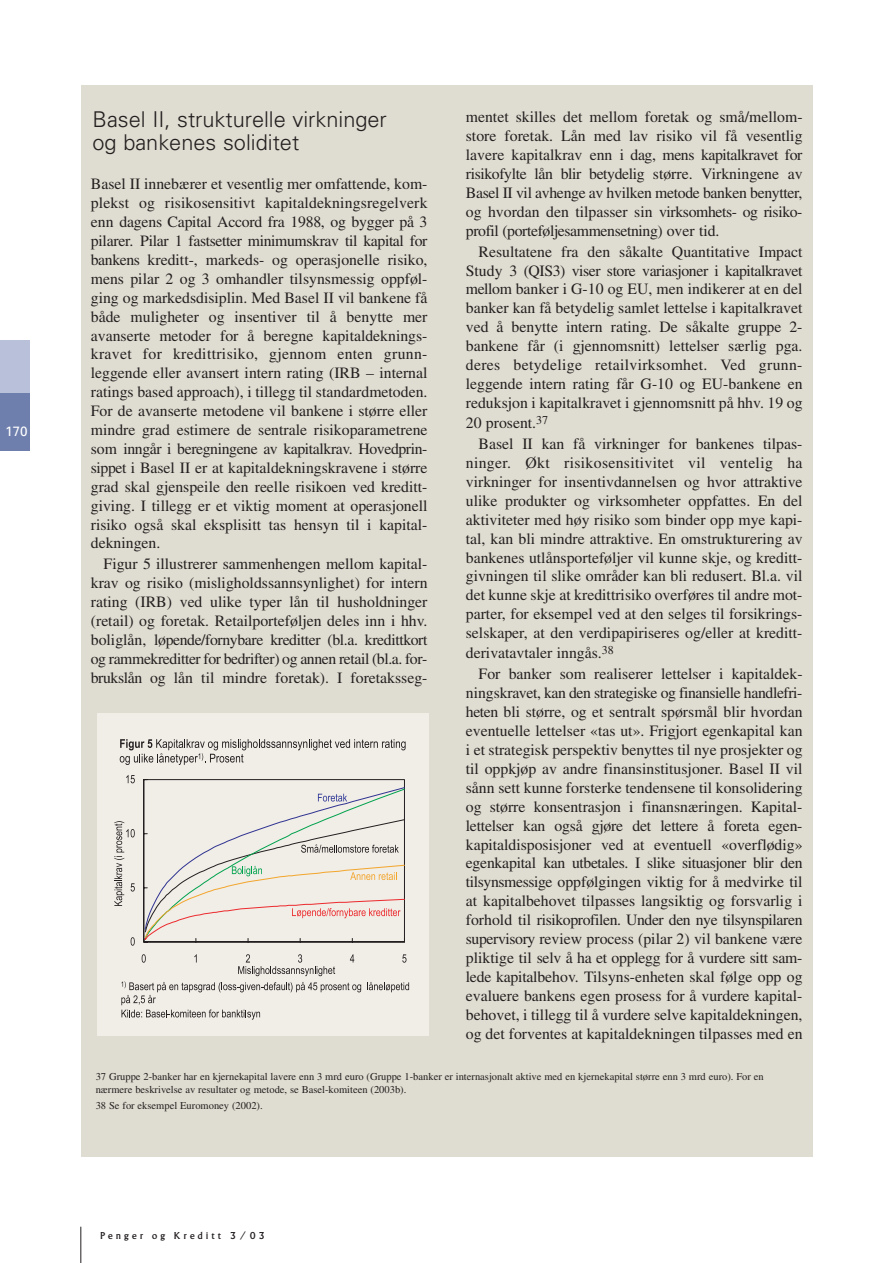
<style>
.page{position:relative;width:893px;height:1263px;background:#fff}
.page>*{position:absolute;margin:0;border:0;box-sizing:border-box;transform-origin:0 0}
.t1{font:300 21.75px/23.2px "Univers";color:#231f20}
.t2{font:15.75px/18.9px "Times";color:#231f20;text-align:justify}
.t3{font:13.5px "Univers";color:#fff}
.t4{font:10.5px/12.6px "Times";color:#231f20}
.t5{font:10.5px "Albertus";letter-spacing:.31em;color:#231f20}
</style>
<div class="page">
<hr style="left:80px;top:1227px;width:1px;height:36px;background:#231f20">
<div style="left:0;top:340px;width:30px;height:111px;background:#b9c0d9"></div>
<div style="left:0;top:393px;width:30px;height:58px;background:#6e7fad"></div>
<div style="left:81px;top:85px;width:731px;height:1072px;background:#dfddd1"></div>
<div style="left:97px;top:713px;width:331px;height:323px;background:#f1ede7"></div>
<svg style="left:131px;top:937px;width:4px;height:9px"></svg>
<svg style="left:126px;top:775px;width:9px;height:8px"></svg>
<svg style="left:402px;top:954px;width:4px;height:9px"></svg>
<svg style="left:143px;top:779px;width:262px;height:163px"></svg>
<svg style="left:367px;top:982px;width:42px;height:10px"></svg>
<svg style="left:121px;top:954px;width:240px;height:66px"></svg>
<svg style="left:114px;top:821px;width:21px;height:85px"></svg>
<svg style="left:120px;top:739px;width:285px;height:26px"></svg>
<p class="t3" style="left:5px;top:427px;width:24px">170</p>
<p class="t2" style="left:466px;top:109px;width:338px">mentet skilles det mellom foretak og små/mellom&shy;store foretak. Lån med lav risiko vil få vesentlig lavere kapitalkrav enn i dag, mens kapitalkravet for risikofylte lån blir betydelig større. Virkningene av Basel II vil avhenge av hvilken metode banken benytter, og hvordan den tilpasser sin virksomhets- og risiko&shy;profil (porteføljesammensetning) over tid.</p>
<p class="t2" style="left:466px;top:243px;width:338px;text-indent:13px">Resultatene fra den såkalte Quantitative Impact Study 3 (QIS3) viser store variasjoner i kapitalkravet mellom banker i G-10 og EU, men indikerer at en del banker kan få betydelig samlet lettelse i kapitalkravet ved å benytte intern rating. De såkalte gruppe 2- bankene får (i gjennomsnitt) lettelser særlig pga. deres betydelige retailvirksomhet. Ved grunn&shy;leggende intern rating får G-10 og EU-bankene en reduksjon i kapitalkravet i gjennomsnitt på hhv. 19 og 20 prosent.<sup>37</sup></p>
<p class="t2" style="left:466px;top:436px;width:338px;text-indent:13px">Basel II kan få virkninger for bankenes tilpas&shy;ninger. Økt risikosensitivitet vil ventelig ha virkninger for insentivdannelsen og hvor attraktive ulike produkter og virksomheter oppfattes. En del aktiviteter med høy risiko som binder opp mye kapi&shy;tal, kan bli mindre attraktive. En omstrukturering av bankenes utlånsporteføljer vil kunne skje, og kreditt&shy;givningen til slike områder kan bli redusert. Bl.a. vil det kunne skje at kredittrisiko overføres til andre mot&shy;parter, for eksempel ved at den selges til forsikrings&shy;selskaper, at den verdipapiriseres og/eller at kreditt&shy;derivatavtaler inngås.<sup>38</sup></p>
<p class="t2" style="left:466px;top:666px;width:338px;text-indent:13px">For banker som realiserer lettelser i kapitaldek&shy;ningskravet, kan den strategiske og finansielle handlefri&shy;heten bli større, og et sentralt spørsmål blir hvordan eventuelle lettelser «tas ut». Frigjort egenkapital kan i et strategisk perspektiv benyttes til nye prosjekter og til oppkjøp av andre finansinstitusjoner. Basel II vil sånn sett kunne forsterke tendensene til konsolidering og større konsentrasjon i finansnæringen. Kapital&shy;lettelser kan også gjøre det lettere å foreta egen&shy;kapitaldisposisjoner ved at eventuell «overflødig» egenkapital kan utbetales. I slike situasjoner blir den tilsynsmessige oppfølgingen viktig for å medvirke til at kapitalbehovet tilpasses langsiktig og forsvarlig i forhold til risikoprofilen. Under den nye tilsynspilaren supervisory review process (pilar 2) vil bankene være pliktige til selv å ha et opplegg for å vurdere sitt sam&shy;lede kapitalbehov. Tilsyns-enheten skal følge opp og evaluere bankens egen prosess for å vurdere kapital&shy;behovet, i tillegg til å vurdere selve kapitaldekningen, og det forventes at kapitaldekningen tilpasses med en</p>
<p class="t4" style="left:96px;top:1071px;width:669px">37 Gruppe 2-banker har en kjernekapital lavere enn 3 mrd euro (Gruppe 1-banker er internasjonalt aktive med en kjernekapital større enn 3 mrd euro). For en nærmere beskrivelse av resultater og metode, se Basel-komiteen (2003b).</p>
<p class="t4" style="left:96px;top:1101px;width:168px">38 Se for eksempel Euromoney (2002).</p>
<h1 class="t1" style="left:92px;top:110px;width:296px">Basel II, strukturelle virkninger og bankenes soliditet</h1>
<p class="t2" style="left:91px;top:176px;width:338px">Basel II innebærer et vesentlig mer omfattende, kom&shy;plekst og risikosensitivt kapitaldekningsregelverk enn dagens Capital Accord fra 1988, og bygger på 3 pilarer. Pilar 1 fastsetter minimumskrav til kapital for bankens kreditt-, markeds- og operasjonelle risiko, mens pilar 2 og 3 omhandler tilsynsmessig oppføl&shy;ging og markedsdisiplin. Med Basel II vil bankene få både muligheter og insentiver til å benytte mer avanserte metoder for å beregne kapitaldeknings&shy;kravet for kredittrisiko, gjennom enten grunn&shy;leggende eller avansert intern rating (IRB – internal ratings based approach), i tillegg til standardmetoden.<br>For de avanserte metodene vil bankene i større eller mindre grad estimere de sentrale risikoparametrene som inngår i beregningene av kapitalkrav. Hovedprin&shy;sippet i Basel II er at kapitaldekningskravene i større grad skal gjenspeile den reelle risikoen ved kreditt&shy;giving. I tillegg er et viktig moment at operasjonell risiko også skal eksplisitt tas hensyn til i kapital&shy;dekningen.</p>
<p class="t2" style="left:91px;top:556px;width:338px;text-indent:13px">Figur 5 illustrerer sammenhengen mellom kapital&shy;krav og risiko (misligholdssannsynlighet) for intern rating (IRB) ved ulike typer lån til husholdninger (retail) og foretak. Retailporteføljen deles inn i hhv. boliglån, løpende/fornybare kreditter (bl.a. kredittkort og rammekreditter for bedrifter) og annen retail (bl.a. for&shy;brukslån og lån til mindre foretak). I foretaksseg-</p>
<p class="t5" style="left:101px;top:1232px;width:166px">Penger og Kreditt 3/03</p>
</div>
